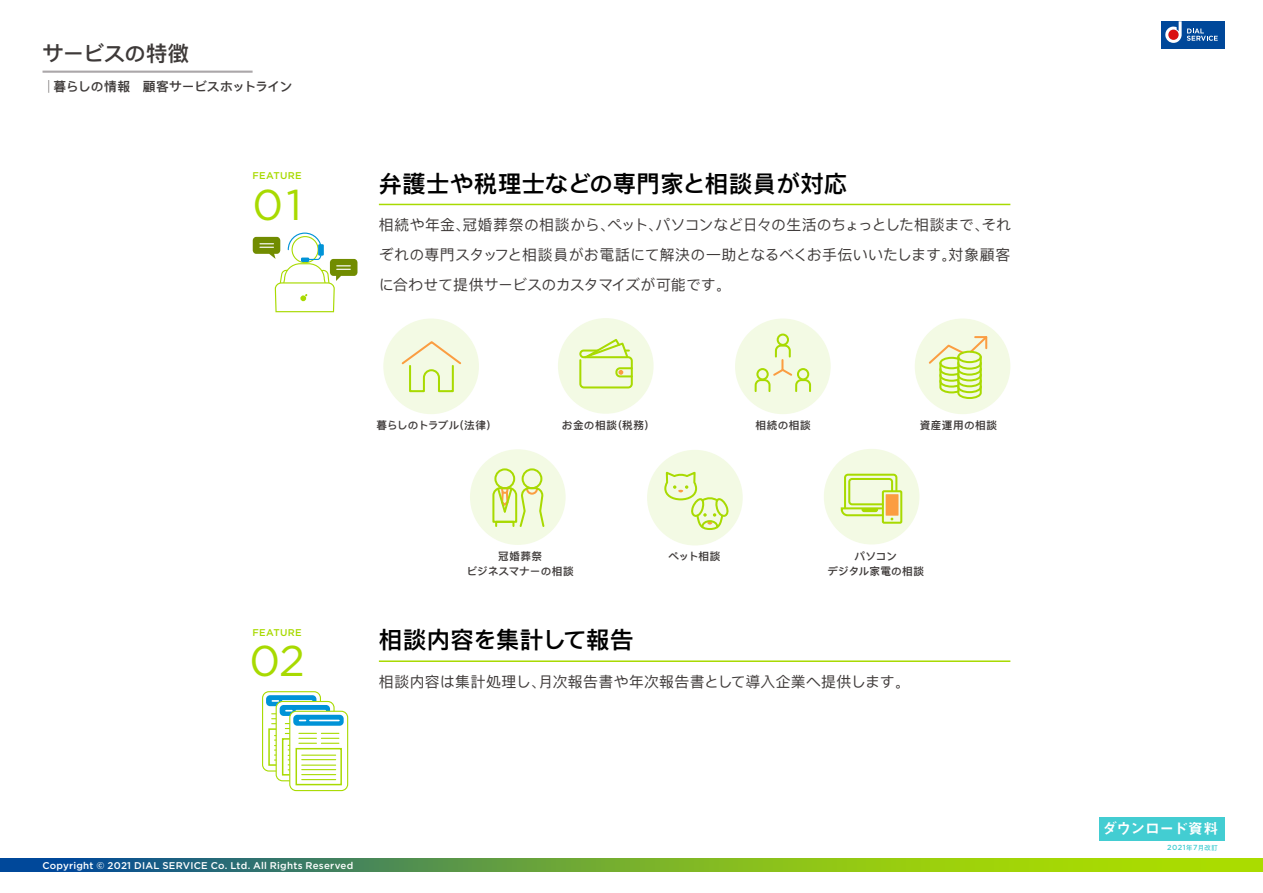
<style>
.page{position:relative;width:1263px;height:893px;background:#fff}
.page>*{position:absolute;margin:0;border:0;box-sizing:border-box;transform-origin:0 0}
.t1{font:43.05px "Gotham";color:#a8da01}
.t2{font:600 23.4px "DF King Gothic JP13 N";letter-spacing:.01em;color:#000}
.t3{font:600 21.3px "DF King Gothic JP13 N";letter-spacing:-.025em;color:#3e3a39}
.t4{font:14.85px/29.7px "DF King Gothic JP13 N";letter-spacing:.01em;color:#3e3a39;text-align:justify}
.t5{font:14.85px "Midashi Go Pro MB31";letter-spacing:-.025em;color:#fff}
.t6{font:600 12.75px "DF King Gothic JP13 N";letter-spacing:-.015em;color:#3e3a39}
.t7{font:600 10.65px/14.9px "DF King Gothic JP13 N";letter-spacing:.03em;color:#3e3a39;text-align:center}
.t8{font:600 10.65px "DF King Gothic JP13 N";letter-spacing:-.025em;color:#3e3a39}
.t9{font:500 9.75px "Gotham";letter-spacing:.025em;color:#fff}
.t10{font:500 9.75px "Gotham";letter-spacing:.03em;color:#a8da01}
.t11{font:500 7.35px "Gotham";color:#43cdd2}
.s1{font-weight:100}
.s2{font-family:"DF King Gothic JP13 N";font-weight:600;font-size:6.45px}
</style>
<div class="page">
<div style="left:1161px;top:21px;width:64px;height:28px;background:#00489a"></div>
<svg style="left:1165px;top:21px;width:16px;height:22px"></svg>
<svg style="left:1187px;top:29px;width:31px;height:12px"></svg>
<svg style="left:0;top:859px;width:1263px;height:13px;background:#69a43a"></svg>
<div style="left:1099px;top:817px;width:126px;height:23px;background:#43cdd2"></div>
<hr style="left:43px;top:71px;width:210px;height:2px;background:#aba7a9">
<hr style="left:379px;top:204px;width:631px;height:1px;background:#a8da01">
<div style="left:470px;top:449px;width:96px;height:96px;background:#f3fae4;border-radius:50%"></div>
<div style="left:494px;top:468px;width:21px;height:21px;border:2px solid #a8da01;border-radius:50%"></div>
<div style="left:522px;top:468px;width:20px;height:21px;border:2px solid #a8da01;border-radius:50%"></div>
<svg style="left:492px;top:486px;width:53px;height:41px"></svg>
<div style="left:495px;top:521px;width:19px;height:6px;border:2px solid #a8da01"></div>
<div style="left:824px;top:449px;width:95px;height:95px;background:#f3fae4;border-radius:50%"></div>
<div style="left:882px;top:490px;width:20px;height:34px;border:2px solid #a8da01"></div>
<svg style="left:840px;top:473px;width:58px;height:47px"></svg>
<div style="left:647px;top:450px;width:96px;height:95px;background:#f3fae4;border-radius:50%"></div>
<svg style="left:664px;top:471px;width:67px;height:59px"></svg>
<div style="left:383px;top:319px;width:96px;height:95px;background:#f3fae4;border-radius:50%"></div>
<svg style="left:401px;top:341px;width:61px;height:52px"></svg>
<div style="left:915px;top:319px;width:95px;height:95px;background:#f3fae4;border-radius:50%"></div>
<svg style="left:928px;top:336px;width:60px;height:63px"></svg>
<div style="left:735px;top:319px;width:96px;height:95px;background:#f3fae4;border-radius:50%"></div>
<div style="left:777px;top:334px;width:12px;height:12px;border:2px solid #a8da01;border-radius:50%"></div>
<svg style="left:754px;top:344px;width:58px;height:70px"></svg>
<div style="left:558px;top:318px;width:96px;height:96px;background:#f3fae4;border-radius:50%"></div>
<svg style="left:579px;top:339px;width:54px;height:50px"></svg>
<svg style="left:253px;top:232px;width:104px;height:80px"></svg>
<div style="left:262px;top:691px;width:59px;height:81px;border:1px solid #a8da01;border-radius:6px"></div>
<div style="left:266px;top:695px;width:50px;height:11px;background:#0093d7;border-radius:4px"></div>
<hr style="left:275px;top:749px;width:33px;height:2px;background:#a8da01">
<hr style="left:275px;top:754px;width:33px;height:2px;background:#a8da01">
<hr style="left:275px;top:759px;width:33px;height:2px;background:#a8da01">
<hr style="left:275px;top:745px;width:33px;height:1px;background:#a8da01">
<hr style="left:283px;top:700px;width:29px;height:2px;background:#fff">
<svg style="left:272px;top:700px;width:6px;height:2px"></svg>
<div style="left:268px;top:728px;width:47px;height:38px;border:2px solid #a8da01"></div>
<svg style="left:276px;top:701px;width:58px;height:80px"></svg>
<div style="left:276px;top:701px;width:59px;height:80px;border:1px solid #a8da01;border-radius:6px"></div>
<svg style="left:280px;top:705px;width:50px;height:11px"></svg>
<hr style="left:288px;top:759px;width:34px;height:1px;background:#a8da01">
<hr style="left:288px;top:745px;width:34px;height:1px;background:#a8da01">
<hr style="left:288px;top:764px;width:34px;height:1px;background:#a8da01">
<hr style="left:288px;top:749px;width:34px;height:1px;background:#a8da01">
<hr style="left:288px;top:769px;width:34px;height:1px;background:#a8da01">
<hr style="left:288px;top:755px;width:34px;height:1px;background:#a8da01">
<div style="left:282px;top:738px;width:46px;height:37px;border:2px solid #a8da01"></div>
<svg style="left:290px;top:711px;width:58px;height:80px"></svg>
<div style="left:289px;top:711px;width:59px;height:80px;border:1px solid #a8da01;border-radius:6px"></div>
<div style="left:293px;top:715px;width:51px;height:11px;background:#0093d7;border-radius:4px"></div>
<hr style="left:302px;top:769px;width:34px;height:1px;background:#a8da01">
<hr style="left:302px;top:755px;width:34px;height:1px;background:#a8da01">
<hr style="left:302px;top:774px;width:34px;height:1px;background:#a8da01">
<hr style="left:302px;top:759px;width:34px;height:1px;background:#a8da01">
<hr style="left:302px;top:779px;width:34px;height:1px;background:#a8da01">
<hr style="left:302px;top:765px;width:34px;height:1px;background:#a8da01">
<svg style="left:272px;top:710px;width:67px;height:34px"></svg>
<div style="left:295px;top:748px;width:47px;height:37px;border:2px solid #a8da01"></div>
<hr style="left:379px;top:660px;width:631px;height:2px;background:#a8da01">
<h3 class="t3" style="left:43px;top:36px;width:148px">サービスの特徴</h3>
<p class="t6" style="left:43px;top:76px;width:252px"><span class="s1">｜</span>暮らしの情報　顧客サービスホットライン</p>
<p class="t10" style="left:253px;top:169px;width:51px">FEATURE</p>
<h1 class="t1" style="left:253px;top:177px;width:51px">01</h1>
<p class="t10" style="left:253px;top:626px;width:51px">FEATURE</p>
<h1 class="t1" style="left:249px;top:633px;width:57px">02</h1>
<h2 class="t2" style="left:379px;top:164px;width:470px">弁護士や税理士などの専門家と相談員が対応</h2>
<p class="t4" style="left:379px;top:208px;width:634px">相続や年金、冠婚葬祭の相談から、ペット、パソコンなど日々の生活のちょっとした相談まで、それぞれの専門スタッフと相談員がお電話にて解決の一助となるべくお手伝いいたします。対象顧客に合わせて提供サービスのカスタマイズが可能です。</p>
<p class="t8" style="left:376px;top:416px;width:122px">暮らしのトラブル（法律）</p>
<p class="t7" style="left:562px;top:416px;width:94px">お金の相談（税務）</p>
<p class="t7" style="left:756px;top:416px;width:57px">相続の相談</p>
<p class="t7" style="left:920px;top:416px;width:79px">資産運用の相談</p>
<p class="t7" style="left:466px;top:548px;width:109px">冠婚葬祭<br>ビジネスマナーの相談</p>
<p class="t7" style="left:669px;top:548px;width:53px">ペット相談</p>
<p class="t7" style="left:827px;top:548px;width:98px">パソコン<br>デジタル家電の相談</p>
<h2 class="t2" style="left:379px;top:621px;width:256px">相談内容を集計して報告</h2>
<p class="t4" style="left:379px;top:665px;width:532px">相談内容は集計処理し、月次報告書や年次報告書として導入企業へ提供します。</p>
<p class="t9" style="left:43px;top:859px;width:312px">Copyright © 2021 DIAL SERVICE Co. Ltd. All Rights Reserved</p>
<p class="t5" style="left:1102px;top:817px;width:118px">ダウンロード資料</p>
<p class="t11" style="left:1167px;top:842px;width:52px">2021<span class="s2">年</span>7<span class="s2">月改訂</span></p>
</div>
